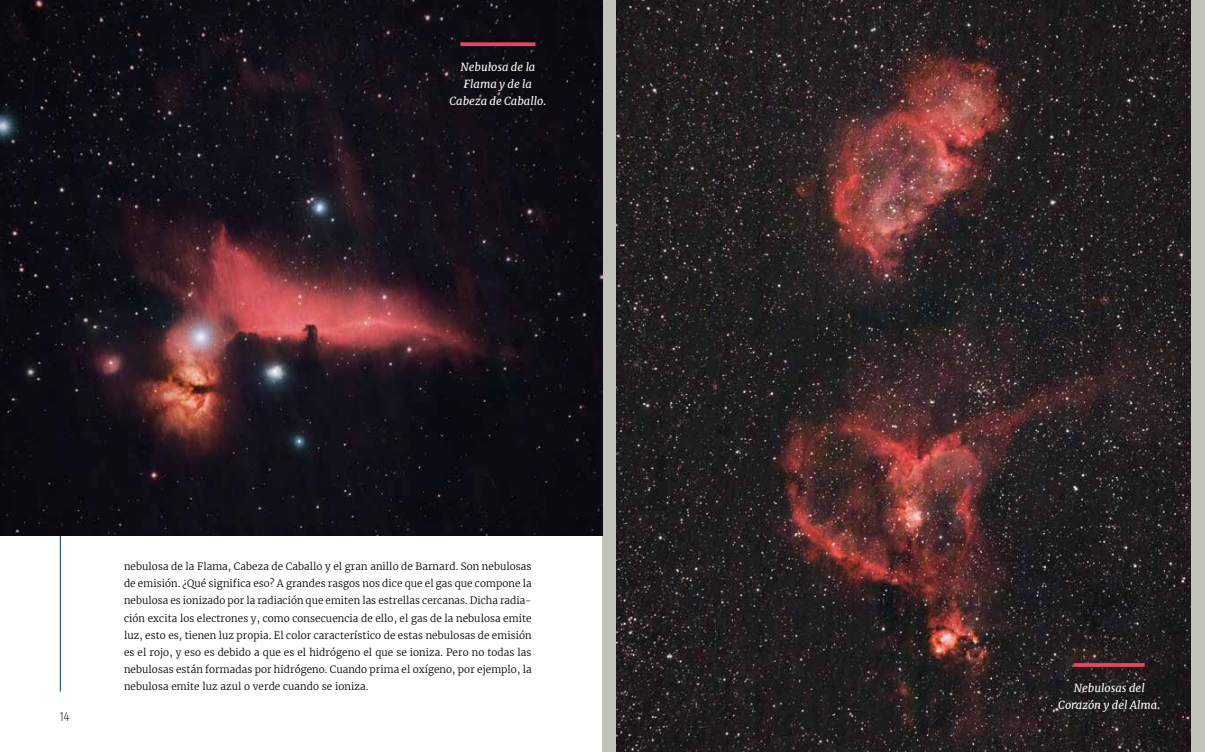
<style>
.page{position:relative;width:1205px;height:752px;background:#fff}
.page>*{position:absolute;margin:0;border:0;box-sizing:border-box;transform-origin:0 0}
.t1{font:300 12.5px "Akrobat";color:#000}
.t2{font:italic 11.25px/17.2px "Merriweather";color:#fff;text-align:center}
.t3{font:300 10px/17.2px "Merriweather";letter-spacing:.01em;color:#000;text-align:justify}
</style>
<div class="page">
<hr style="left:60px;top:0;width:1px;height:691px;background:#003d6a">
<div style="left:602px;top:0;width:603px;height:751px;background:#c1c2ba"></div>
<img style="left:0;top:0;width:602px;height:535px">
<img style="left:617px;top:0;width:574px;height:751px">
<svg style="left:1074px;top:662px;width:71px;height:4px"></svg>
<svg style="left:460px;top:42px;width:75px;height:4px"></svg>
<p class="t2" style="left:449px;top:58px;width:98px">Nebulosa de la<br>Flama y de la<br>Cabeza de Caballo.</p>
<p class="t1" style="left:60px;top:708px;width:10px">14</p>
<p class="t3" style="left:124px;top:557px;width:409px">nebulosa de la Flama, Cabeza de Caballo y el gran anillo de Barnard. Son nebulosas de emisión. ¿Qué significa eso? A grandes rasgos nos dice que el gas que compone la nebulosa es ionizado por la radiación que emiten las estrellas cercanas. Dicha radia&shy;ción excita los electrones y, como consecuencia de ello, el gas de la nebulosa emite luz, esto es, tienen luz propia. El color característico de estas nebulosas de emisión es el rojo, y eso es debido a que es el hidrógeno el que se ioniza. Pero no todas las nebulosas están formadas por hidrógeno. Cuando prima el oxígeno, por ejemplo, la nebulosa emite luz azul o verde cuando se ioniza.</p>
<p class="t2" style="left:1058px;top:678px;width:103px">Nebulosas del<br>Corazón y del Alma.</p>
</div>
